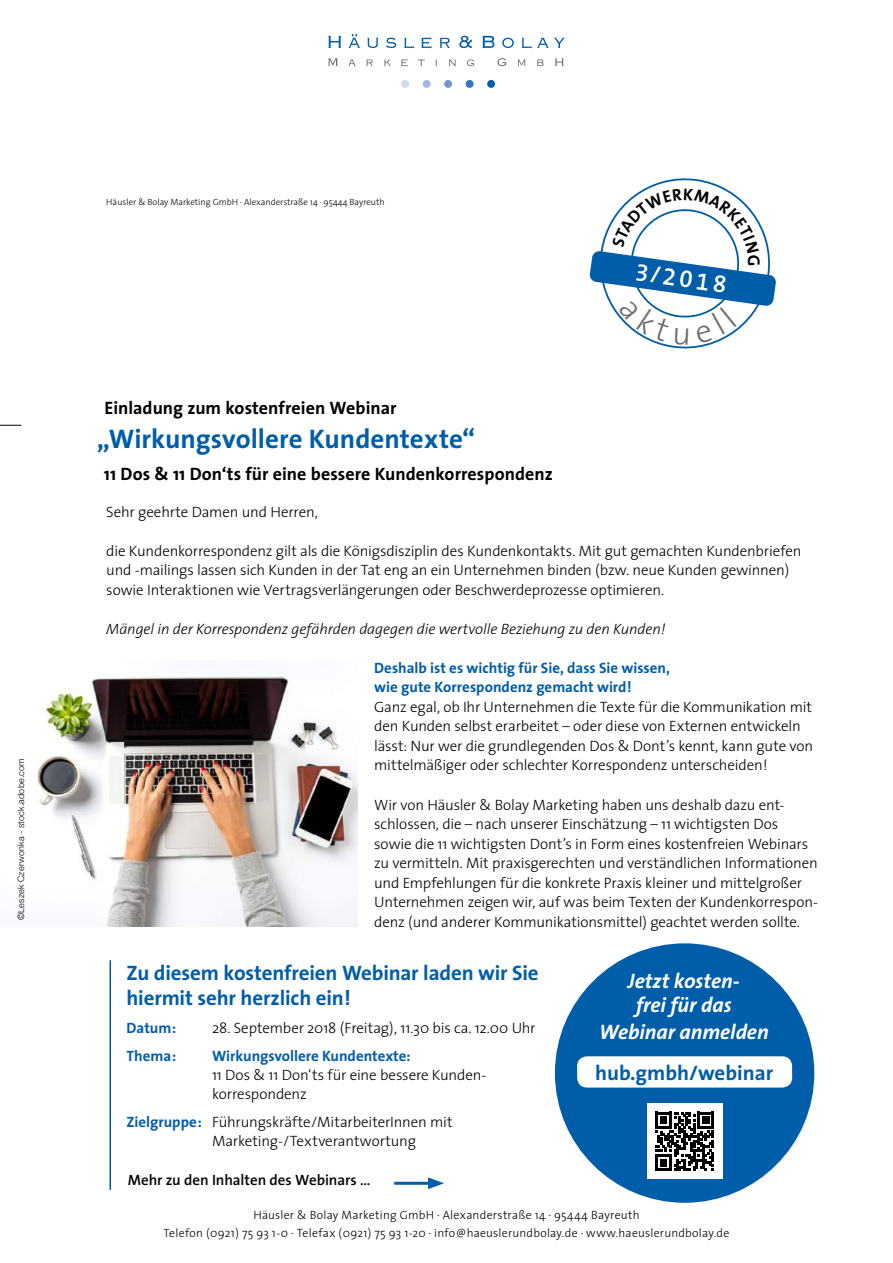
<style>
.page{position:relative;width:893px;height:1263px;background:#fff}
.page>*{position:absolute;margin:0;border:0;box-sizing:border-box;transform-origin:0 0}
.t1{font:700 27px "The Sans";color:#005da9}
.t2{font:24.15px "The Sans Semi Bold Expert";color:#fff}
.t3{font:700 21px/25.2px "The Sans";letter-spacing:-.005em;color:#005da9}
.t4{font:italic 700 21px/24px "The Sans";letter-spacing:-.005em;color:#fff;text-align:center}
.t5{font:700 18px "The Sans";letter-spacing:.005em;color:#000}
.t6{font:300 15px/19.5px "The Sans";letter-spacing:-.01em;color:#000}
.t7{font:700 15px/19.5px "The Sans";color:#005da9}
.t8{font:italic 300 15px "The Sans";letter-spacing:-.005em;color:#000}
.t9{font:600 15px "The Sans";letter-spacing:-.005em;color:#000}
.t10{font:300 12px/18px "The Sans";letter-spacing:.02em;color:#000;text-align:center}
.t11{font:300 9px "The Sans";color:#000}
.t12{font:300 9px "Helvetica Neue";letter-spacing:.025em;color:#000}
.s1{font-weight:700;color:#005da9}
</style>
<div class="page">
<svg style="left:328px;top:36px;width:13px;height:12px"></svg>
<svg style="left:348px;top:34px;width:12px;height:14px"></svg>
<svg style="left:367px;top:38px;width:11px;height:10px"></svg>
<svg style="left:386px;top:38px;width:10px;height:10px"></svg>
<svg style="left:404px;top:38px;width:10px;height:10px"></svg>
<svg style="left:421px;top:37px;width:11px;height:11px"></svg>
<svg style="left:440px;top:38px;width:10px;height:10px"></svg>
<svg style="left:459px;top:36px;width:13px;height:12px"></svg>
<svg style="left:482px;top:36px;width:12px;height:12px"></svg>
<svg style="left:502px;top:38px;width:12px;height:10px"></svg>
<svg style="left:522px;top:38px;width:43px;height:10px"></svg>
<svg style="left:328px;top:58px;width:10px;height:8px"></svg>
<svg style="left:348px;top:60px;width:8px;height:6px"></svg>
<svg style="left:366px;top:60px;width:7px;height:6px"></svg>
<svg style="left:384px;top:60px;width:7px;height:6px"></svg>
<svg style="left:401px;top:59px;width:7px;height:7px"></svg>
<svg style="left:418px;top:59px;width:7px;height:7px"></svg>
<svg style="left:435px;top:60px;width:2px;height:6px"></svg>
<svg style="left:449px;top:60px;width:7px;height:6px"></svg>
<svg style="left:467px;top:59px;width:7px;height:7px"></svg>
<svg style="left:497px;top:58px;width:9px;height:8px"></svg>
<svg style="left:518px;top:60px;width:8px;height:6px"></svg>
<svg style="left:537px;top:60px;width:7px;height:6px"></svg>
<svg style="left:555px;top:58px;width:9px;height:8px"></svg>
<div style="left:423px;top:80px;width:8px;height:8px;background:#a5b7df;border-radius:50%"></div>
<div style="left:401px;top:80px;width:8px;height:8px;background:#d3daf0;border-radius:50%"></div>
<div style="left:444px;top:80px;width:8px;height:8px;background:#7295cd;border-radius:50%"></div>
<div style="left:466px;top:80px;width:8px;height:8px;background:#3576bb;border-radius:50%"></div>
<div style="left:487px;top:80px;width:8px;height:8px;background:#005da9;border-radius:50%"></div>
<svg style="left:0;top:425px;width:21px;height:1px"></svg>
<img style="left:37px;top:672px;width:320px;height:254px">
<hr style="left:394px;top:1182px;width:40px;height:3px;background:#005da9">
<svg style="left:428px;top:1177px;width:16px;height:12px"></svg>
<div style="left:555px;top:943px;width:259px;height:260px;background:#005da9;border-radius:50%"></div>
<hr style="left:109px;top:960px;width:2px;height:230px;background:#005da9">
<div style="left:577px;top:1056px;width:215px;height:31px;background:#fff;border-radius:10px"></div>
<div style="left:647px;top:1104px;width:75px;height:75px;background:#fff"></div>
<svg style="left:655px;top:1112px;width:59px;height:59px"></svg>
<svg style="left:589px;top:178px;width:187px;height:171px"></svg>
<p class="t12" style="left:15px;top:920px;width:163px;rotate:-90deg">©Leszek Czerwonka - stock.adobe.com</p>
<p class="t11" style="left:106px;top:194px;width:280px">Häusler &amp; Bolay Marketing GmbH . Alexanderstraße 14 . 95444 Bayreuth</p>
<p class="t5" style="left:105px;top:393px;width:293px">Einladung zum kostenfreien Webinar</p>
<h1 class="t1" style="left:97px;top:417px;width:380px">„Wirkungsvollere Kundentexte“</h1>
<p class="t5" style="left:104px;top:459px;width:450px">11 Dos &amp; 11 Don‘ts für eine bessere Kundenkorrespondenz</p>
<h2 class="t2" style="left:638px;top:252px;width:93px;rotate:8deg">3/2018</h2>
<p class="t6" style="left:106px;top:502px;width:213px">Sehr geehrte Damen und Herren,</p>
<p class="t6" style="left:106px;top:541px;width:697px">die Kundenkorrespondenz gilt als die Königsdisziplin des Kundenkontakts. Mit gut gemachten Kundenbriefen und -mailings lassen sich Kunden in der Tat eng an ein Unternehmen binden (bzw. neue Kunden gewinnen) sowie Interaktionen wie Vertragsverlängerungen oder Beschwerdeprozesse optimieren.</p>
<p class="t8" style="left:106px;top:616px;width:561px">Mängel in der Korrespondenz gefährden dagegen die wertvolle Beziehung zu den Kunden!</p>
<p class="t7" style="left:374px;top:658px;width:297px">Deshalb ist es wichtig für Sie, dass Sie wissen, wie gute Korrespondenz gemacht wird!</p>
<p class="t6" style="left:374px;top:697px;width:440px">Ganz egal, ob Ihr Unternehmen die Texte für die Kommunikation mit den Kunden selbst erarbeitet – oder diese von Externen entwickeln lässt: Nur wer die grundlegenden Dos &amp; Dont’s kennt, kann gute von mittelmäßiger oder schlechter Korrespondenz unterscheiden!</p>
<p class="t6" style="left:374px;top:794px;width:445px">Wir von Häusler &amp; Bolay Marketing haben uns deshalb dazu ent&shy;schlossen, die – nach unserer Einschätzung – 11 wichtigsten Dos sowie die 11 wichtigsten Dont’s in Form eines kostenfreien Webinars zu vermitteln. Mit praxisgerechten und verständlichen Informationen und Empfehlungen für die konkrete Praxis kleiner und mittelgroßer Unternehmen zeigen wir, auf was beim Texten der Kundenkorrespon&shy;denz (und anderer Kommunikationsmittel) geachtet werden sollte.</p>
<h3 class="t3" style="left:127px;top:959px;width:414px">Zu diesem kostenfreien Webinar laden wir Sie hiermit sehr herzlich ein!</h3>
<p class="t7" style="left:127px;top:1018px;width:51px">Datum:</p>
<p class="t6" style="left:212px;top:1018px;width:325px">28. September 2018 (Freitag), 11.30 bis ca. 12.00 Uhr</p>
<p class="t7" style="left:127px;top:1046px;width:51px">Thema:</p>
<p class="t7" style="left:212px;top:1046px;width:200px">Wirkungsvollere Kundentexte:</p>
<p class="t6" style="left:212px;top:1065px;width:276px;line-height:18.8px">11 Dos &amp; 11 Don‘ts für eine bessere Kunden&shy;korrespondenz</p>
<p class="t6" style="left:212px;top:1112px;width:242px;line-height:18.8px;text-indent:-86px"><span class="s1">Zielgruppe:</span> Führungskräfte/MitarbeiterInnen mit<br>Marketing-/Textverantwortung</p>
<p class="t9" style="left:128px;top:1168px;width:244px">Mehr zu den Inhalten des Webinars …</p>
<h3 class="t4" style="left:628px;top:968px;width:113px">Jetzt kosten&shy;frei für das</h3>
<h3 class="t4" style="left:599px;top:1019px;width:171px">Webinar anmelden</h3>
<h3 class="t3" style="left:595px;top:1059px;width:180px">hub.gmbh/webinar</h3>
<p class="t10" style="left:163px;top:1205px;width:568px">Häusler &amp; Bolay Marketing GmbH · Alexanderstraße 14 · 95444 Bayreuth<br>Telefon (0921) 75 93 1-0 · Telefax (0921) 75 93 1-20 · info@haeuslerundbolay.de · www.haeuslerundbolay.de</p>
</div>
